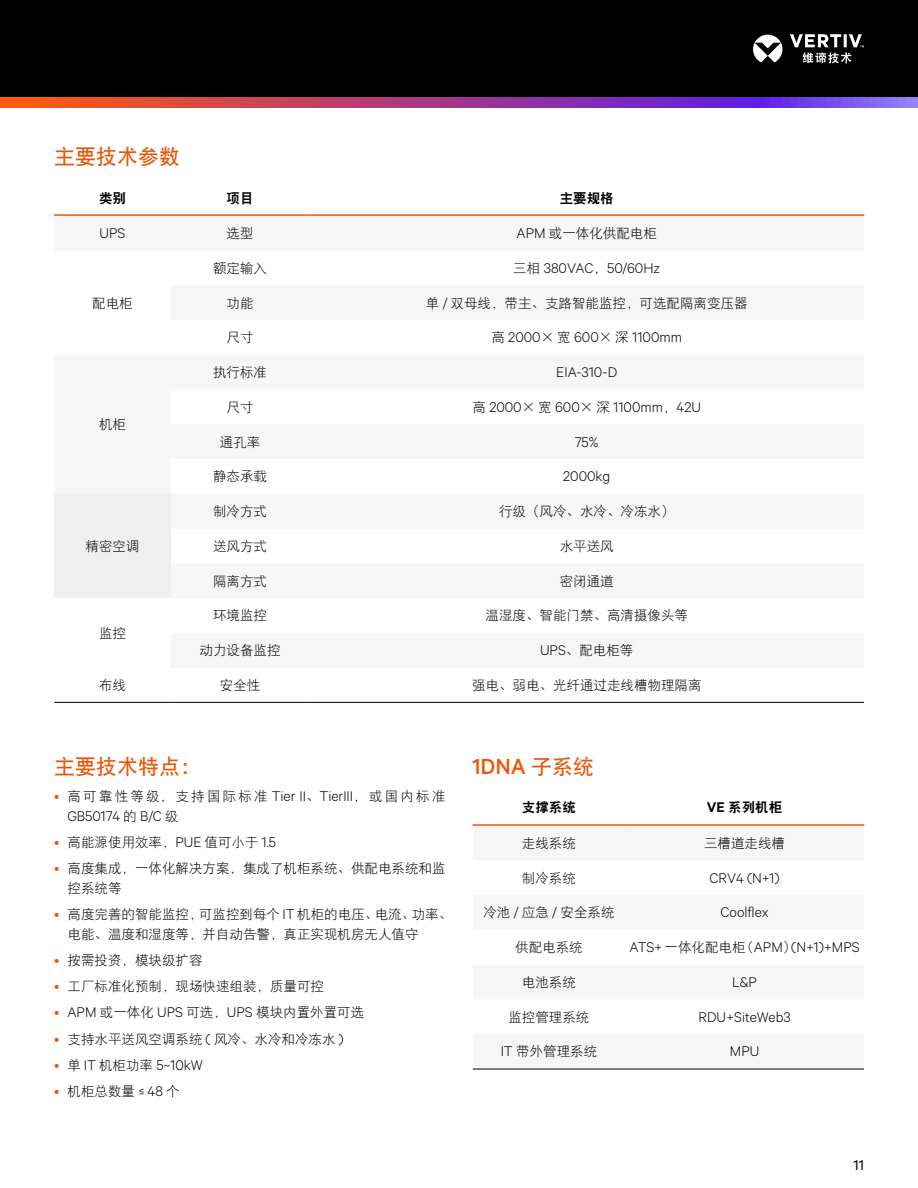
<style>
.page{position:relative;width:918px;height:1188px;background:#fff}
.page>*{position:absolute;margin:0;border:0;box-sizing:border-box;transform-origin:0 0}
.t1{font:21px "DFP Hei W7";color:#ea570a}
.t2{font:500 21px "Calibre";color:#ea570a}
.t3{font:13.5px/19.5px "DFP Hei W3";color:#000}
.t4{font:300 13.5px "Calibre";color:#000}
.t5{font:13.5px "DFP Hei W3";letter-spacing:.165em;color:#000}
.t6{font:13.5px "DFP Hei W9";color:#000}
.t7{font:13.5px "Calibre";color:#000}
.s1{font-family:"Calibre";font-weight:300}
.s2{font-family:"DFP Hei W3";font-weight:400}
.s3{font-family:"Calibre";font-weight:300;color:#ea570a}
.s4{color:#ea570a}
.s5{font-family:"DFP Hei W7";font-weight:400}
.s6{font-family:"Calibre";font-weight:600}
</style>
<div class="page">
<div style="left:0;top:0;width:918px;height:98px;background:#000"></div>
<svg style="left:0;top:98px;width:918px;height:10px;background:#a73f8c"></svg>
<svg style="left:753px;top:34px;width:111px;height:29px"></svg>
<div style="left:54px;top:494px;width:117px;height:104px;background:#efefef"></div>
<hr style="left:54px;top:214px;width:117px;height:2px;background:#ea570a">
<hr style="left:171px;top:214px;width:138px;height:2px;background:#ea570a">
<hr style="left:309px;top:214px;width:555px;height:2px;background:#ea570a">
<hr style="left:54px;top:702px;width:117px;height:1px;background:#000">
<hr style="left:171px;top:702px;width:138px;height:1px;background:#000">
<hr style="left:309px;top:702px;width:555px;height:1px;background:#000">
<svg style="left:473px;top:1068px;width:391px;height:1px"></svg>
<hr style="left:472px;top:824px;width:153px;height:2px;background:#ea570a">
<hr style="left:625px;top:824px;width:239px;height:2px;background:#ea570a">
<hr style="left:473px;top:1069px;width:152px;height:1px;background:#000">
<hr style="left:625px;top:1069px;width:239px;height:1px;background:#000">
<h1 class="t1" style="left:54px;top:146px;width:127px">主要技术参数</h1>
<p class="t6" style="left:99px;top:191px;width:28px">类别</p>
<p class="t6" style="left:227px;top:191px;width:28px">项目</p>
<p class="t6" style="left:560px;top:191px;width:55px">主要规格</p>
<p class="t4" style="left:100px;top:224px;width:27px">UPS</p>
<p class="t3" style="left:227px;top:223px;width:28px">选型</p>
<p class="t3" style="left:517px;top:223px;width:142px"><span class="s1">APM</span> 或一体化供配电柜</p>
<p class="t3" style="left:92px;top:293px;width:42px">配电柜</p>
<p class="t3" style="left:99px;top:415px;width:28px">机柜</p>
<p class="t3" style="left:86px;top:536px;width:56px">精密空调</p>
<p class="t3" style="left:99px;top:623px;width:28px">监控</p>
<p class="t3" style="left:213px;top:258px;width:55px">额定输入</p>
<p class="t4" style="left:513px;top:259px;width:148px"><span class="s2">三相</span> 380VAC<span class="s2">，</span>50/60Hz</p>
<p class="t3" style="left:227px;top:293px;width:28px">功能</p>
<p class="t3" style="left:426px;top:293px;width:323px">单 <span class="s1">/</span> 双母线，带主、支路智能监控，可选配隔离变压器</p>
<p class="t3" style="left:227px;top:328px;width:28px">尺寸</p>
<p class="t4" style="left:491px;top:328px;width:192px"><span class="s2">高</span> 2000<span class="s2">× 宽</span> 600<span class="s2">× 深</span> 1100mm</p>
<p class="t3" style="left:213px;top:362px;width:55px">执行标准</p>
<p class="t4" style="left:556px;top:363px;width:62px">EIA-310-D</p>
<p class="t3" style="left:227px;top:397px;width:28px">尺寸</p>
<p class="t4" style="left:472px;top:398px;width:230px"><span class="s2">高</span> 2000<span class="s2">× 宽</span> 600<span class="s2">× 深</span> 1100mm<span class="s2">，</span>42U</p>
<p class="t3" style="left:220px;top:432px;width:42px">通孔率</p>
<p class="t4" style="left:575px;top:432px;width:25px">75%</p>
<p class="t3" style="left:213px;top:467px;width:55px">静态承载</p>
<p class="t4" style="left:563px;top:467px;width:49px">2000kg</p>
<p class="t3" style="left:213px;top:501px;width:55px">制冷方式</p>
<p class="t3" style="left:499px;top:501px;width:177px">行级（风冷、水冷、冷冻水）</p>
<p class="t3" style="left:213px;top:536px;width:55px">送风方式</p>
<p class="t3" style="left:560px;top:536px;width:55px">水平送风</p>
<p class="t3" style="left:213px;top:571px;width:55px">隔离方式</p>
<p class="t3" style="left:560px;top:571px;width:55px">密闭通道</p>
<p class="t3" style="left:213px;top:606px;width:55px">环境监控</p>
<p class="t3" style="left:486px;top:606px;width:204px">温湿度、智能门禁、高清摄像头等</p>
<p class="t3" style="left:200px;top:640px;width:82px">动力设备监控</p>
<p class="t3" style="left:540px;top:640px;width:95px"><span class="s1">UPS</span>、配电柜等</p>
<p class="t3" style="left:99px;top:675px;width:28px">布线</p>
<p class="t3" style="left:220px;top:675px;width:42px">安全性</p>
<p class="t3" style="left:472px;top:675px;width:231px">强电、弱电、光纤通过走线槽物理隔离</p>
<h1 class="t1" style="left:54px;top:756px;width:148px">主要技术特点：</h1>
<p class="t5" style="left:54px;top:790px;width:393px"><span class="s3">•</span> 高可靠性等级，支持国际标准 <span class="s1">Tier II</span>、<span class="s1">TierIII</span>，或国内标准</p>
<p class="t4" style="left:68px;top:807px;width:112px">GB50174 <span class="s2">的</span> B/C <span class="s2">级</span></p>
<p class="t3" style="left:54px;top:832px;width:224px"><span class="s3">•</span> 高能源使用效率，<span class="s1">PUE</span> 值可小于 <span class="s1">1.5</span></p>
<p class="t3" style="left:68px;top:859px;width:379px;text-indent:-14px"><span class="s3">•</span> 高度集成，一体化解决方案，集成了机柜系统、供配电系统和监控系统等</p>
<p class="t3" style="left:68px;top:904px;width:386px;text-indent:-14px"><span class="s3">•</span> 高度完善的智能监控，可监控到每个 <span class="s1">IT</span> 机柜的电压、电流、功率、电能、温度和湿度等，并自动告警，真正实现机房无人值守</p>
<p class="t3" style="left:54px;top:950px;width:150px"><span class="s3">•</span> 按需投资，模块级扩容</p>
<p class="t3" style="left:54px;top:976px;width:271px"><span class="s3">•</span> 工厂标准化预制，现场快速组装，质量可控</p>
<p class="t3" style="left:54px;top:1003px;width:312px"><span class="s3">•</span> <span class="s1">APM</span> 或一体化 <span class="s1">UPS</span> 可选，<span class="s1">UPS</span> 模块内置外置可选</p>
<p class="t3" style="left:54px;top:1029px;width:291px"><span class="s3">•</span> 支持水平送风空调系统 <span class="s1">(</span> 风冷、水冷和冷冻水 <span class="s1">)</span></p>
<p class="t4" style="left:54px;top:1056px;width:150px"><span class="s4">•</span> <span class="s2">单</span> IT <span class="s2">机柜功率</span> 5~10kW</p>
<p class="t3" style="left:54px;top:1081px;width:127px"><span class="s3">•</span> 机柜总数量 <span class="s1">≤ 48</span> 个</p>
<h1 class="t2" style="left:472px;top:752px;width:123px">1DNA <span class="s5">子系统</span></h1>
<p class="t6" style="left:522px;top:801px;width:55px">支撑系统</p>
<p class="t6" style="left:707px;top:801px;width:77px"><span class="s6">VE</span> 系列机柜</p>
<p class="t3" style="left:522px;top:833px;width:55px">走线系统</p>
<p class="t3" style="left:704px;top:833px;width:83px">三槽道走线槽</p>
<p class="t3" style="left:522px;top:868px;width:55px">制冷系统</p>
<p class="t4" style="left:709px;top:869px;width:72px">CRV4 (N+1)</p>
<p class="t3" style="left:483px;top:903px;width:133px">冷池 <span class="s1">/</span> 应急 <span class="s1">/</span> 安全系统</p>
<p class="t4" style="left:721px;top:903px;width:49px">Coolflex</p>
<p class="t3" style="left:515px;top:938px;width:69px">供配电系统</p>
<p class="t4" style="left:629px;top:938px;width:232px">ATS+<span class="s2">一体化配电柜（</span>APM<span class="s2">）</span>(N+1)+MPS</p>
<p class="t3" style="left:522px;top:972px;width:55px">电池系统</p>
<p class="t4" style="left:732px;top:973px;width:26px">L&amp;P</p>
<p class="t3" style="left:508px;top:1007px;width:82px">监控管理系统</p>
<p class="t4" style="left:698px;top:1008px;width:94px">RDU+SiteWeb3</p>
<p class="t3" style="left:501px;top:1042px;width:98px"><span class="s1">IT</span> 带外管理系统</p>
<p class="t4" style="left:730px;top:1042px;width:31px">MPU</p>
<p class="t7" style="left:854px;top:1156px;width:12px">11</p>
</div>
